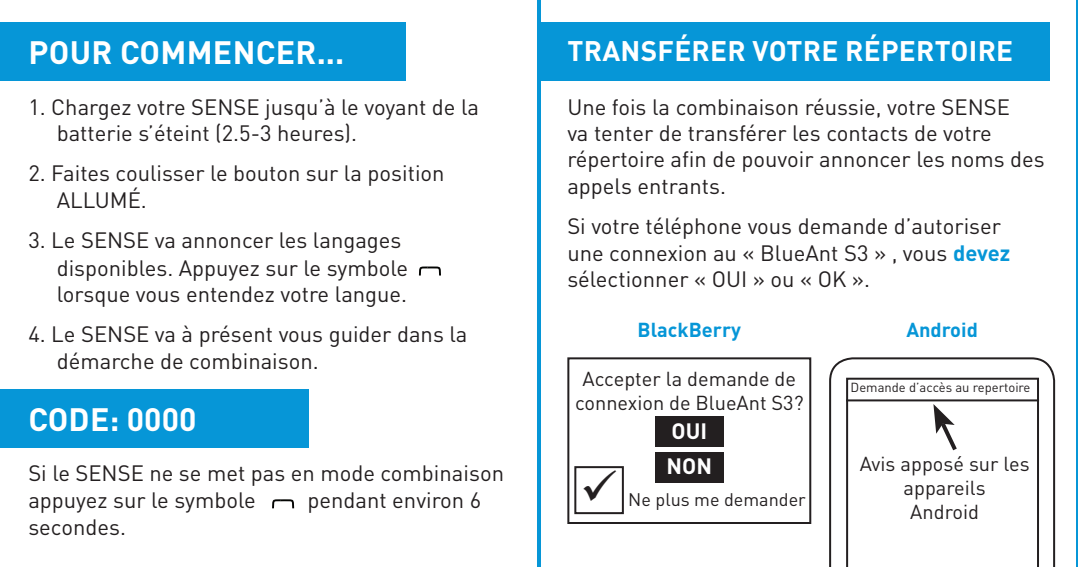
<style>
.page{position:relative;width:1078px;height:567px;background:#fff}
.page>*{position:absolute;margin:0;border:0;box-sizing:border-box;transform-origin:0 0}
.t1{font:700 32px "DINOT";color:#fff}
.t2{font:700 28px "DINOT";letter-spacing:.01em;color:#fff}
.t3{font:22px/26.4px "DINOT";color:#231f20}
.t4{font:700 22px/35.2px "DINOT";color:#fff}
.t5{font:20px/24px "DINOT";color:#231f20;text-align:center}
.t6{font:700 20px "DINOT";color:#0696d7}
.t7{font:18px "DINOT";color:#231f20}
.t8{font:12.8px "DINOT";color:#231f20}
.s1{font-weight:700;color:#0696d7}
</style>
<div class="page">
<svg style="left:418px;top:266px;width:23px;height:10px"></svg>
<div style="left:0;top:23px;width:405px;height:58px;background:#0696d7"></div>
<hr style="left:537px;top:0;width:4px;height:567px;background:#0696d7">
<div style="left:0;top:389px;width:309px;height:59px;background:#0696d7"></div>
<div style="left:539px;top:23px;width:510px;height:58px;background:#0696d7"></div>
<div style="left:567px;top:357px;width:244px;height:167px;border:2px solid #231f20"></div>
<div style="left:655px;top:416px;width:68px;height:31px;background:#231f20"></div>
<div style="left:655px;top:452px;width:68px;height:30px;background:#231f20"></div>
<div style="left:574px;top:466px;width:49px;height:48px;border:2px solid #231f20"></div>
<svg style="left:829px;top:357px;width:225px;height:210px"></svg>
<svg style="left:845px;top:378px;width:193px;height:189px"></svg>
<hr style="left:845px;top:399px;width:193px;height:2px;background:#231f20">
<svg style="left:933px;top:404px;width:27px;height:51px"></svg>
<hr style="left:1075px;top:0;width:2px;height:567px;background:#0696d7">
<svg style="left:272px;top:499px;width:23px;height:10px"></svg>
<h1 class="t1" style="left:29px;top:31px;width:22px">POUR</h1>
<h1 class="t1" style="left:120px;top:31px;width:23px">COMMENCER</h1>
<h1 class="t1" style="left:317px;top:31px;width:29px">...</h1>
<p class="t3" style="left:57px;top:93px;width:424px;text-indent:-28px">1. Chargez votre SENSE jusqu’à le voyant de la batterie s’éteint (2.5-3 heures).</p>
<p class="t3" style="left:57px;top:159px;width:389px;text-indent:-28px">2. Faites coulisser le bouton sur la position<br>ALLUMÉ.</p>
<p class="t3" style="left:57px;top:226px;width:353px;text-indent:-28px">3. Le SENSE va annoncer les langages disponibles. Appuyez sur le symbole lorsque vous entendez votre langue.</p>
<p class="t3" style="left:57px;top:320px;width:412px;text-indent:-28px">4. Le SENSE va à présent vous guider dans la démarche de combinaison.</p>
<h1 class="t1" style="left:29px;top:398px;width:169px">CODE: 0000</h1>
<p class="t3" style="left:28px;top:458px;width:477px;line-height:27.6px">Si le SENSE ne se met pas en mode combinaison appuyez sur le symbole</p>
<p class="t3" style="left:307px;top:486px;width:175px">pendant environ 6</p>
<p class="t3" style="left:28px;top:513px;width:99px">secondes.</p>
<p class="t2" style="left:567px;top:32px;width:35px">TRANSF</p>
<p class="t2" style="left:674px;top:32px;width:36px">ÉRER</p>
<p class="t2" style="left:752px;top:32px;width:18px">VOTRE</p>
<p class="t2" style="left:845px;top:32px;width:53px">RÉPERTOIRE</p>
<p class="t3" style="left:567px;top:93px;width:479px">Une fois la combinaison réussie, votre SENSE<br>va tenter de transférer les contacts de votre répertoire afin de pouvoir annoncer les noms des appels entrants.</p>
<p class="t3" style="left:567px;top:212px;width:444px">Si votre téléphone vous demande d’autoriser une connexion au « BlueAnt S3 » , vous <span class="s1">DEVEZ </span>sélectionner « OUI » ou « OK ».</p>
<p class="t6" style="left:637px;top:316px;width:105px">BLACKBERRY</p>
<p class="t6" style="left:906px;top:316px;width:73px">ANDROID</p>
<p class="t5" style="left:575px;top:366px;width:230px">Accepter la demande de connexion de BlueAnt S3?</p>
<p class="t4" style="left:666px;top:412px;width:47px">OUI<br>NON</p>
<p class="t7" style="left:580px;top:487px;width:227px">✓ Ne plus me demander</p>
<p class="t8" style="left:850px;top:379px;width:181px">Demande d’accès au repertoire</p>
<p class="t5" style="left:859px;top:451px;width:171px">Avis apposé sur les appareils<br>Android</p>
</div>
